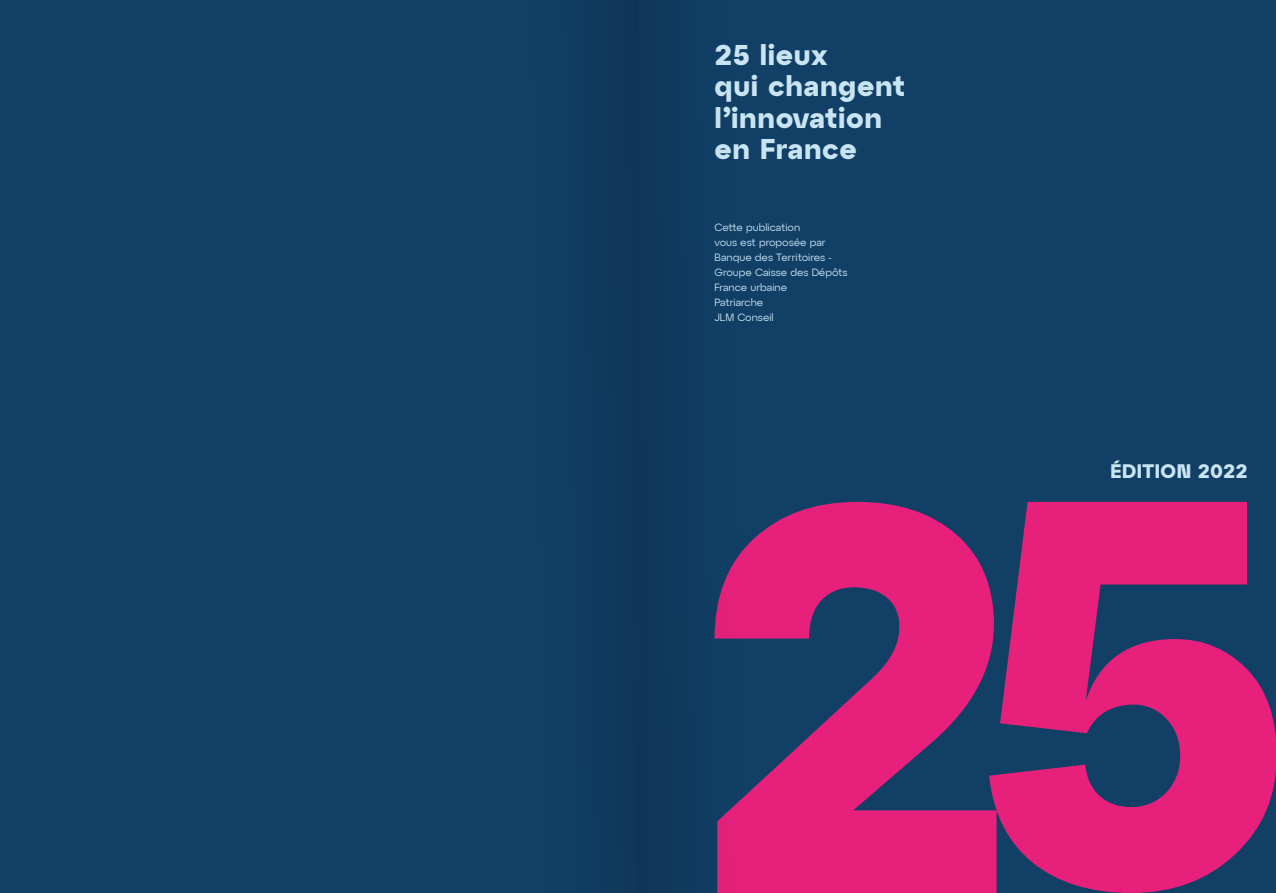
<style>
.page{position:relative;width:1276px;height:893px;background:#113f66}
.page>*{position:absolute;margin:0;border:0;box-sizing:border-box;transform-origin:0 0}
.t1{font:700 28.5px/31.5px "Atyp Display";letter-spacing:.025em;color:#c9e5f3}
.t2{font:700 19.5px "Atyp Display";letter-spacing:.025em;color:#c9e5f3}
.t3{font:10.5px/15px "Atyp Display";color:#c9e5f3}
</style>
<div class="page">
<svg style="left:797px;top:502px;width:192px;height:391px;fill:#e7217b"></svg>
<svg style="left:989px;top:502px;width:287px;height:391px;fill:#e7217b"></svg>
<svg style="left:638px;top:0;width:159px;height:893px"></svg>
<h1 class="t1" style="left:714px;top:37px;width:192px">25 lieux<br>qui changent l’innovation en France</h1>
<p class="t3" style="left:714px;top:219px;width:134px">Cette publication<br>vous est proposée par<br>Banque des Territoires -<br>Groupe Caisse des Dépôts<br>France urbaine<br>Patriarche<br>JLM Conseil</p>
<h2 class="t2" style="left:1110px;top:456px;width:139px">ÉDITION 2022</h2>
</div>
